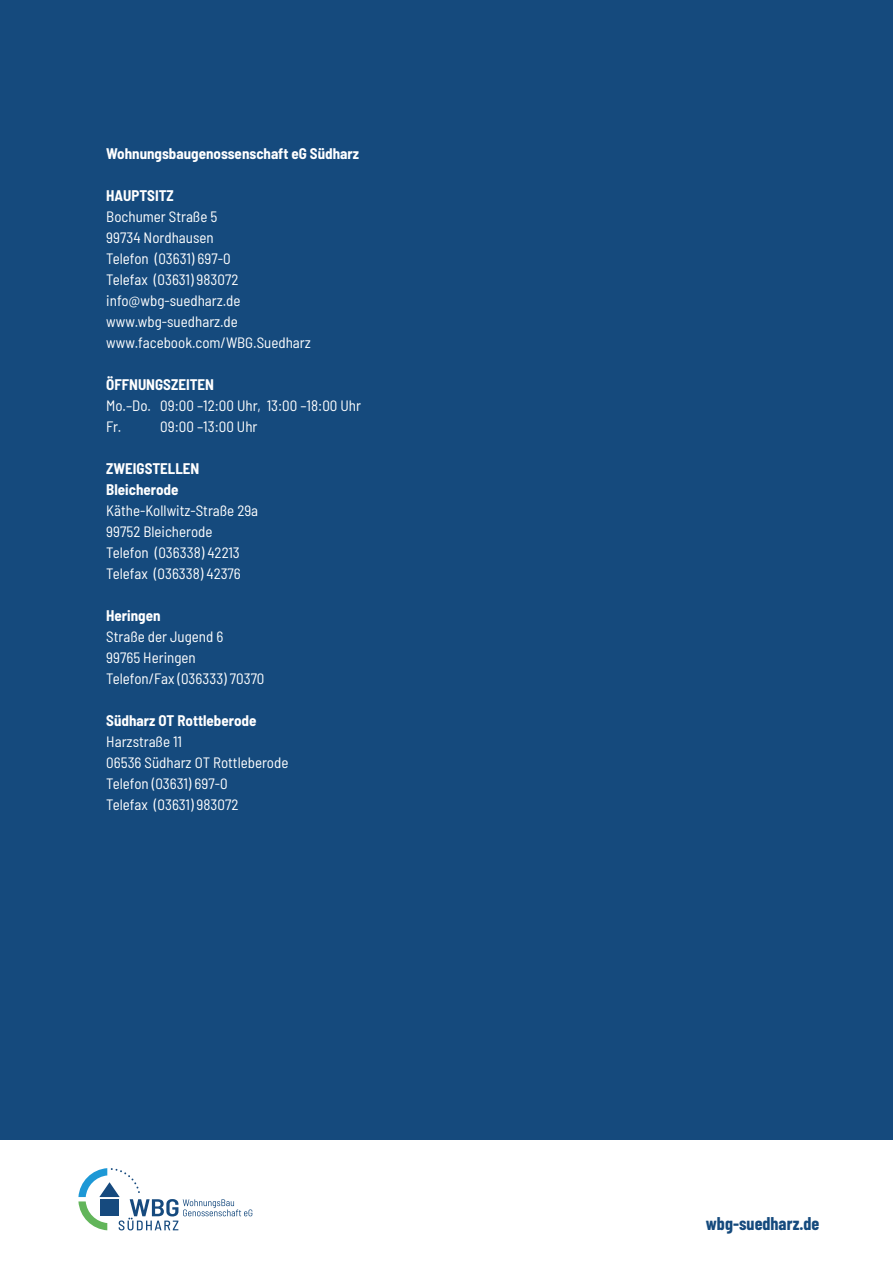
<style>
.page{position:relative;width:893px;height:1263px;background:#fff}
.page>*{position:absolute;margin:0;border:0;box-sizing:border-box;transform-origin:0 0}
.t1{font:700 18px "Barlow Condensed";color:#154a7d}
.t2{font:semi-condensed 15px/21px "Barlow";color:#fff}
.t3{font:700 semi-condensed 15px/21px "Barlow";color:#fff}
</style>
<div class="page">
<div style="left:0;top:0;width:893px;height:1140px;background:#154a7d"></div>
<svg style="left:78px;top:1168px;width:174px;height:62px"></svg>
<p class="t3" style="left:106px;top:144px;width:254px">Wohnungsbaugenossenschaft eG Südharz</p>
<p class="t3" style="left:106px;top:186px;width:69px">HAUPTSITZ</p>
<p class="t2" style="left:106px;top:207px;width:206px">Bochumer Straße 5<br>99734 Nordhausen<br>Telefon (03631) 697-0<br>Telefax (03631) 983072 info@wbg-suedharz.de www.wbg-suedharz.de www.facebook.com/WBG.Suedharz</p>
<p class="t3" style="left:106px;top:375px;width:109px">ÖFFNUNGSZEITEN</p>
<p class="t2" style="left:106px;top:396px;width:256px">Mo.–Do. 09:00 –12:00 Uhr, 13:00 –18:00 Uhr<br>Fr.</p>
<p class="t2" style="left:160px;top:417px;width:99px">09:00 –13:00 Uhr</p>
<p class="t3" style="left:106px;top:459px;width:95px">ZWEIGSTELLEN<br>Bleicherode</p>
<p class="t2" style="left:106px;top:501px;width:153px">Käthe-Kollwitz-Straße 29a<br>99752 Bleicherode<br>Telefon (036338) 42213<br>Telefax (036338) 42376</p>
<p class="t3" style="left:106px;top:606px;width:56px">Heringen</p>
<p class="t2" style="left:106px;top:627px;width:160px">Straße der Jugend 6<br>99765 Heringen<br>Telefon/Fax (036333) 70370</p>
<p class="t3" style="left:106px;top:711px;width:152px">Südharz OT Rottleberode</p>
<p class="t2" style="left:106px;top:732px;width:184px">Harzstraße 11<br>06536 Südharz OT Rottleberode<br>Telefon (03631) 697-0<br>Telefax (03631) 983072</p>
<p class="t1" style="left:706px;top:1217px;width:115px">wbg-suedharz.de</p>
</div>
